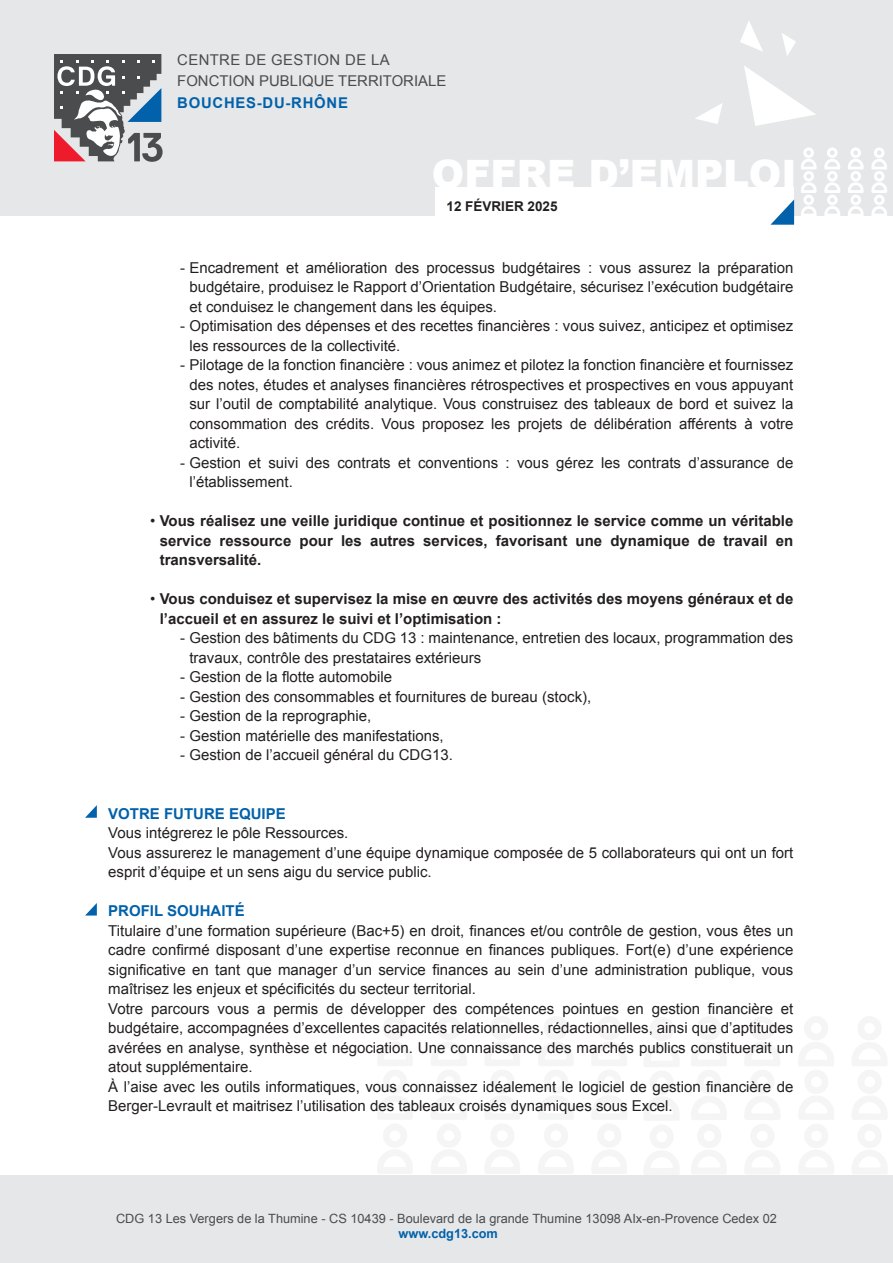
<style>
.page{position:relative;width:893px;height:1263px;background:#fff}
.page>*{position:absolute;margin:0;border:0;box-sizing:border-box;transform-origin:0 0}
.t1{font:900 39.15px "Arial";color:#fff}
.t2{font:15px/19.5px "Arial";color:#231f20}
.t3{font:700 15px/19.5px "Arial";color:#231f20;text-align:justify}
.t4{font:700 15px "Arial";color:#0161aa}
.t5{font:14.85px/21.5px "Arial";color:#4b4c4d}
.t6{font:700 14.85px "Arial";letter-spacing:.05em;color:#0161aa}
.t7{font:700 13.5px "Arial";color:#231f20}
.t8{font:12.75px "Arial";color:#4b4c4d}
.t9{font:700 12.75px "Arial";color:#0161aa}
.s1{font-weight:400}
</style>
<div class="page">
<div style="left:0;top:0;width:893px;height:215px;background:#e6e7e9"></div>
<div style="left:0;top:1175px;width:893px;height:88px;background:#e6e7e9"></div>
<div style="left:435px;top:187px;width:358px;height:28px;background:#fff"></div>
<svg style="left:740px;top:21px;width:23px;height:30px"></svg>
<svg style="left:770px;top:199px;width:24px;height:26px"></svg>
<svg style="left:744px;top:66px;width:72px;height:60px"></svg>
<svg style="left:695px;top:103px;width:28px;height:21px"></svg>
<svg style="left:782px;top:33px;width:14px;height:23px"></svg>
<svg style="left:54px;top:54px;width:109px;height:108px"></svg>
<svg style="left:824px;top:147px;width:16px;height:69px"></svg>
<svg style="left:801px;top:147px;width:16px;height:69px"></svg>
<svg style="left:848px;top:147px;width:16px;height:68px"></svg>
<svg style="left:871px;top:147px;width:16px;height:69px"></svg>
<svg style="left:85px;top:805px;width:12px;height:13px"></svg>
<svg style="left:85px;top:903px;width:12px;height:12px"></svg>
<p class="t5" style="left:177px;top:49px;width:270px">CENTRE DE GESTION DE LA<br>FONCTION PUBLIQUE TERRITORIALE</p>
<p class="t6" style="left:177px;top:93px;width:172px">BOUCHES-DU-RHÔNE</p>
<h1 class="t1" style="left:432px;top:145px;width:366px">OFFRE D’EMPLOI</h1>
<p class="t7" style="left:446px;top:197px;width:113px">12 FÉVRIER 2025</p>
<p class="t2" style="left:189px;top:258px;width:605px;text-align:justify;text-indent:-9px">- Encadrement et amélioration des processus budgétaires : vous assurez la préparation budgétaire, produisez le Rapport d’Orientation Budgétaire, sécurisez l’exécution budgétaire et conduisez le changement dans les équipes.</p>
<p class="t2" style="left:189px;top:316px;width:605px;text-indent:-9px">- Optimisation des dépenses et des recettes financières : vous suivez, anticipez et optimisez les ressources de la collectivité.</p>
<p class="t2" style="left:189px;top:355px;width:605px;text-align:justify;text-indent:-9px">- Pilotage de la fonction financière : vous animez et pilotez la fonction financière et fournissez des notes, études et analyses financières rétrospectives et prospectives en vous appuyant sur l’outil de comptabilité analytique. Vous construisez des tableaux de bord et suivez la consommation des crédits. Vous proposez les projets de délibération afférents à votre activité.</p>
<p class="t2" style="left:189px;top:453px;width:605px;text-indent:-9px">- Gestion et suivi des contrats et conventions : vous gérez les contrats d’assurance de l’établissement.</p>
<p class="t3" style="left:160px;top:512px;width:635px;text-indent:-9px"><span class="s1">•</span> Vous réalisez une veille juridique continue et positionnez le service comme un véritable service ressource pour les autres services, favorisant une dynamique de travail en transversalité.</p>
<p class="t3" style="left:160px;top:590px;width:635px;text-indent:-9px"><span class="s1">•</span> Vous conduisez et supervisez la mise en œuvre des activités des moyens généraux et de l’accueil et en assurez le suivi et l’optimisation :</p>
<p class="t2" style="left:189px;top:628px;width:605px;text-indent:-9px">- Gestion des bâtiments du CDG 13 : maintenance, entretien des locaux, programmation des travaux, contrôle des prestataires extérieurs</p>
<p class="t2" style="left:180px;top:667px;width:213px">- Gestion de la flotte automobile</p>
<p class="t2" style="left:180px;top:687px;width:412px">- Gestion des consommables et fournitures de bureau (stock),</p>
<p class="t2" style="left:180px;top:706px;width:192px">- Gestion de la reprographie,</p>
<p class="t2" style="left:180px;top:726px;width:265px">- Gestion matérielle des manifestations,</p>
<p class="t2" style="left:180px;top:745px;width:274px">- Gestion de l’accueil général du CDG13.</p>
<p class="t4" style="left:108px;top:804px;width:179px">VOTRE FUTURE EQUIPE</p>
<p class="t2" style="left:108px;top:823px;width:687px">Vous intégrerez le pôle Ressources.<br>Vous assurerez le management d’une équipe dynamique composée de 5 collaborateurs qui ont un fort esprit d’équipe et un sens aigu du service public.</p>
<p class="t4" style="left:108px;top:901px;width:138px">PROFIL SOUHAITÉ</p>
<p class="t2" style="left:108px;top:921px;width:687px">Titulaire d’une formation supérieure (Bac+5) en droit, finances et/ou contrôle de gestion, vous êtes un cadre confirmé disposant d’une expertise reconnue en finances publiques. Fort(e) d’une expérience significative en tant que manager d’un service finances au sein d’une administration publique, vous maîtrisez les enjeux et spécificités du secteur territorial.<br>Votre parcours vous a permis de développer des compétences pointues en gestion financière et budgétaire, accompagnées d’excellentes capacités relationnelles, rédactionnelles, ainsi que d’aptitudes avérées en analyse, synthèse et négociation. Une connaissance des marchés publics constituerait un atout supplémentaire.<br>À l’aise avec les outils informatiques, vous connaissez idéalement le logiciel de gestion financière de Berger-Levrault et maitrisez l’utilisation des tableaux croisés dynamiques sous Excel.</p>
<p class="t8" style="left:116px;top:1210px;width:662px">CDG 13 Les Vergers de la Thumine - CS 10439 - Boulevard de la grande Thumine 13098 AIx-en-Provence Cedex 02</p>
<p class="t9" style="left:399px;top:1225px;width:101px">www.cdg13.com</p>
</div>
